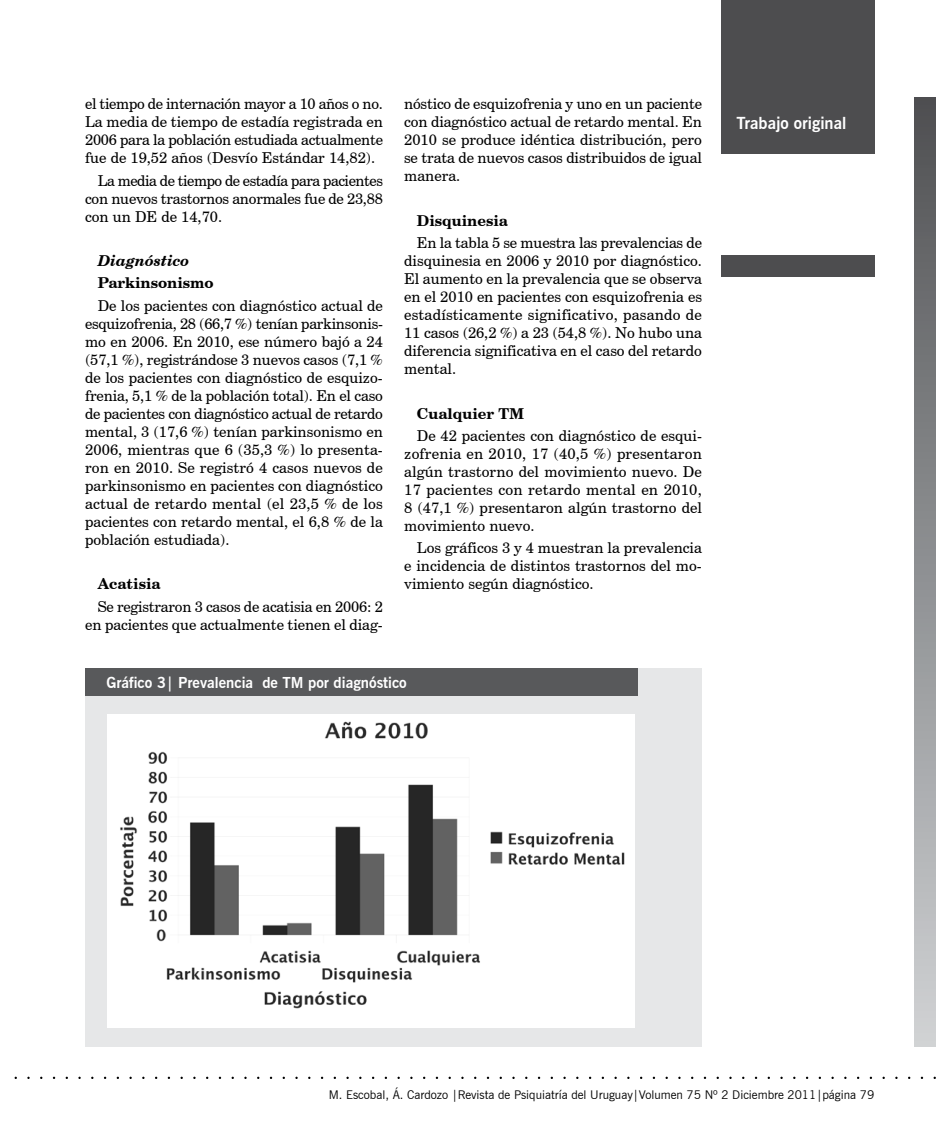
<style>
.page{position:relative;width:936px;height:1132px;background:#fff}
.page>*{position:absolute;margin:0;border:0;box-sizing:border-box;transform-origin:0 0}
.t1{font:700 16.5px "News Gothic BT";color:#fff}
.t2{font:15px/18px "Century Schoolbook BT";letter-spacing:-.005em;color:#000;text-align:justify}
.t3{font:700 15px "Century Schoolbook BT";color:#000}
.t4{font:700 15px "News Gothic BT";color:#fff}
.t5{font:italic 700 15px "Century Schoolbook BT";color:#000}
.t6{font:12px "News Gothic BT";color:#000}
</style>
<div class="page">
<div style="left:721px;top:0;width:153px;height:153px;background:#4d4d4f"></div>
<div style="left:721px;top:255px;width:153px;height:21px;background:#4d4d4f"></div>
<div style="left:914px;top:98px;width:21px;height:948px;background:linear-gradient(to bottom,#4f5053,#cfd2d4)"></div>
<div style="left:85px;top:668px;width:617px;height:378px;background:#e6e7e8"></div>
<div style="left:85px;top:668px;width:552px;height:28px;background:#58595b"></div>
<img style="left:107px;top:714px;width:527px;height:313px">
<p class="t2" style="left:85px;top:95px;width:299px">el tiempo de internación mayor a 10 años o no.<br>La media de tiempo de estadía registrada en 2006 para la población estudiada actualmente fue de 19,52 años (Desvío Estándar 14,82).</p>
<p class="t2" style="left:85px;top:171px;width:299px;text-indent:13px">La media de tiempo de estadía para pacientes con nuevos trastornos anormales fue de 23,88 con un DE de 14,70.</p>
<p class="t5" style="left:98px;top:251px;width:93px">Diagnóstico</p>
<p class="t3" style="left:98px;top:273px;width:117px">Parkinsonismo</p>
<p class="t2" style="left:85px;top:296px;width:299px;text-indent:13px">De los pacientes con diagnóstico actual de esquizofrenia, 28 (66,7 %) tenían parkinsonis‑ mo en 2006. En 2010, ese número bajó a 24 (57,1 %), registrándose 3 nuevos casos (7,1 % de los pacientes con diagnóstico de esquizo‑ frenia, 5,1 % de la población total). En el caso de pacientes con diagnóstico actual de retardo mental, 3 (17,6 %) tenían parkinsonismo en 2006, mientras que 6 (35,3 %) lo presenta‑ ron en 2010. Se registró 4 casos nuevos de parkinsonismo en pacientes con diagnóstico actual de retardo mental (el 23,5 % de los pacientes con retardo mental, el 6,8 % de la población estudiada).</p>
<p class="t3" style="left:98px;top:574px;width:64px">Acatisia</p>
<p class="t2" style="left:85px;top:597px;width:299px;text-align:right">Se registraron 3 casos de acatisia en 2006: 2 en pacientes que actualmente tienen el diag‑</p>
<p class="t2" style="left:404px;top:95px;width:299px">nóstico de esquizofrenia y uno en un paciente con diagnóstico actual de retardo mental. En 2010 se produce idéntica distribución, pero se trata de nuevos casos distribuidos de igual manera.</p>
<p class="t3" style="left:417px;top:211px;width:92px">Disquinesia</p>
<p class="t2" style="left:404px;top:233px;width:299px;text-indent:13px">En la tabla 5 se muestra las prevalencias de disquinesia en 2006 y 2010 por diagnóstico.<br>El aumento en la prevalencia que se observa en el 2010 en pacientes con esquizofrenia es estadísticamente significativo, pasando de 11 casos (26,2 %) a 23 (54,8 %). No hubo una diferencia significativa en el caso del retardo mental.</p>
<p class="t3" style="left:417px;top:404px;width:109px">Cualquier TM</p>
<p class="t2" style="left:404px;top:426px;width:299px;text-indent:13px">De 42 pacientes con diagnóstico de esqui‑ zofrenia en 2010, 17 (40,5 %) presentaron algún trastorno del movimiento nuevo. De 17 pacientes con retardo mental en 2010, 8 (47,1 %) presentaron algún trastorno del movimiento nuevo.</p>
<p class="t2" style="left:404px;top:538px;width:299px;text-indent:13px">Los gráficos 3 y 4 muestran la prevalencia e incidencia de distintos trastornos del mo‑ vimiento según diagnóstico.</p>
<p class="t4" style="left:106px;top:673px;width:302px">Gráfico 3| Prevalencia de TM por diagnóstico</p>
<p class="t1" style="left:736px;top:113px;width:111px">Trabajo original</p>
<p class="t6" style="left:329px;top:1086px;width:547px">M. Escobal, Á. Cardozo |Revista de Psiquiatría del Uruguay|Volumen 75 Nº 2 Diciembre 2011|página 79</p>
</div>
